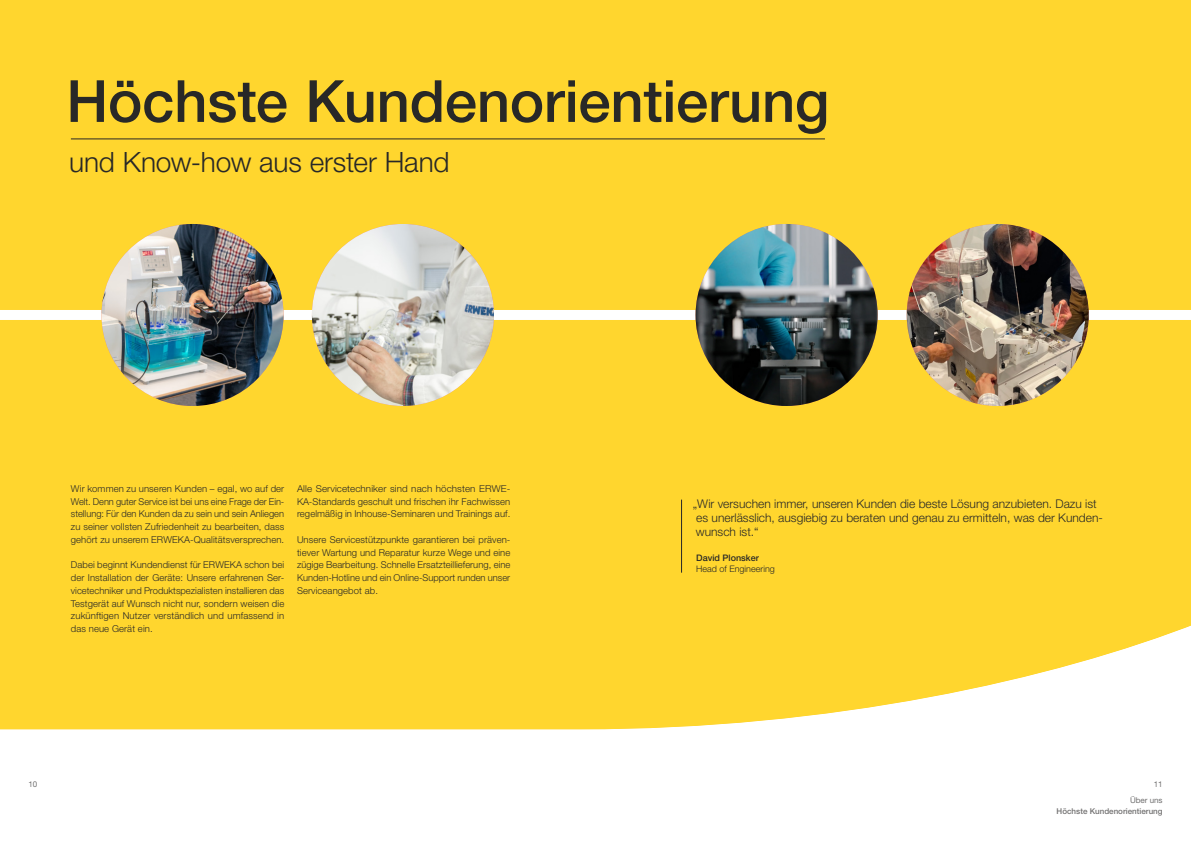
<style>
.page{position:relative;width:1191px;height:842px;background:#fff}
.page>*{position:absolute;margin:0;border:0;box-sizing:border-box;transform-origin:0 0}
.t1{font:500 58.2px "Helvetica Neue LT Std";letter-spacing:-.005em;color:#282827}
.t2{font:300 28px "Helvetica Neue LT Std";letter-spacing:-.01em;color:#282827}
.t3{font:300 12px/14px "Helvetica Neue LT Std";color:#282827}
.t4{font:300 9.5px/12.8px "Helvetica Neue LT Std";letter-spacing:.01em;color:#282827;text-align:justify}
.t5{font:300 9px "Helvetica Neue LT Std";color:#282827}
.t6{font:500 9px "Helvetica Neue LT Std";color:#282827}
.t7{font:500 8px "Helvetica Neue LT Std";color:#706f6f}
.t8{font:8px/15.8px "Helvetica Neue LT Std";color:#706f6f;text-align:right}
</style>
<div class="page">
<div style="left:0;top:0;width:1191px;height:729px;background:#ffd62e"></div>
<div style="left:0;top:310px;width:1191px;height:10px;background:#fff"></div>
<img style="left:101px;top:224px;width:182px;height:182px;border-radius:91px">
<img style="left:312px;top:224px;width:182px;height:182px;border-radius:91px">
<img style="left:695px;top:224px;width:182px;height:182px;border-radius:91px">
<img style="left:906px;top:224px;width:182px;height:182px;border-radius:91px">
<hr style="left:71px;top:138px;width:754px;height:1px;background:#282827">
<hr style="left:681px;top:500px;width:1px;height:73px;background:#282827">
<h1 class="t1" style="left:66px;top:66px;width:764px">Höchste Kundenorientierung</h1>
<h2 class="t2" style="left:69px;top:145px;width:382px">und Know-how aus erster Hand</h2>
<p class="t4" style="left:71px;top:482px;width:215px">Wir kommen zu unseren Kunden – egal, wo auf der Welt. Denn guter Service ist bei uns eine Frage der Ein&shy;stellung: Für den Kunden da zu sein und sein Anliegen zu seiner vollsten Zufriedenheit zu bearbeiten, dass gehört zu unserem ERWEKA-Qualitätsversprechen.</p>
<p class="t4" style="left:71px;top:558px;width:215px">Dabei beginnt Kundendienst für ERWEKA schon bei der Installation der Geräte: Unsere erfahrenen Ser&shy;vicetechniker und Produktspezialisten installieren das Testgerät auf Wunsch nicht nur, sondern weisen die zukünftigen Nutzer verständlich und umfassend in das neue Gerät ein.</p>
<p class="t4" style="left:297px;top:482px;width:215px">Alle Servicetechniker sind nach höchsten ERWE-KA-Standards geschult und frischen ihr Fachwissen regelmäßig in Inhouse-Seminaren und Trainings auf.</p>
<p class="t4" style="left:297px;top:533px;width:215px">Unsere Servicestützpunkte garantieren bei präven&shy;tiever Wartung und Reparatur kurze Wege und eine zügige Bearbeitung. Schnelle Ersatzteillieferung, eine Kunden-Hotline und ein Online-Support runden unser Serviceangebot ab.</p>
<p class="t3" style="left:693px;top:497px;width:412px">„Wir versuchen immer, unseren Kunden die beste Lösung anzubieten. Dazu ist es unerlässlich, ausgiebig zu beraten und genau zu ermitteln, was der Kunden&shy;wunsch ist.“</p>
<p class="t6" style="left:696px;top:553px;width:64px">David Plonsker</p>
<p class="t5" style="left:696px;top:563px;width:80px">Head of Engineering</p>
<p class="t8" style="left:28px;top:776px;width:10px">10</p>
<p class="t8" style="left:1130px;top:776px;width:34px">11<br>Über uns</p>
<p class="t7" style="left:1056px;top:806px;width:107px">Höchste Kundenorientierung</p>
</div>
